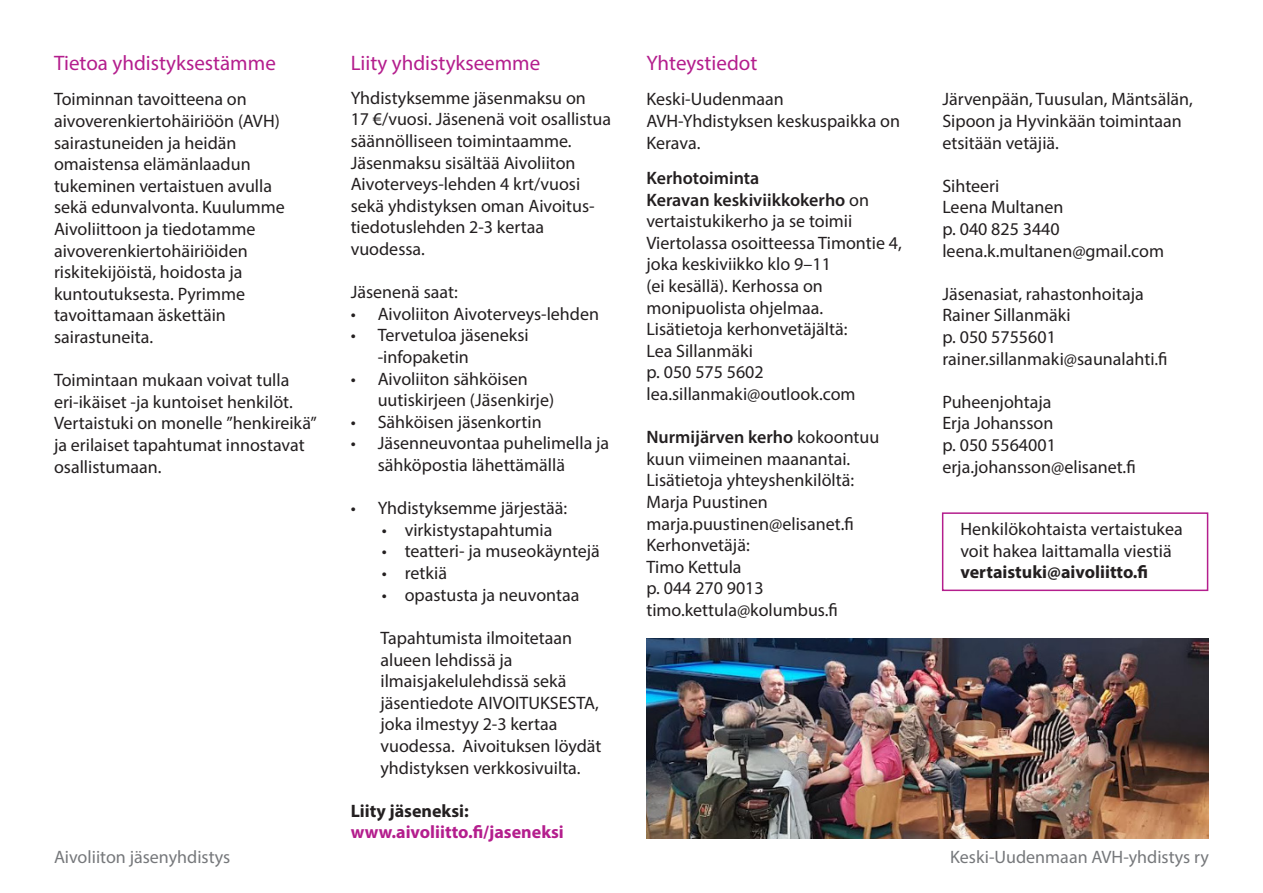
<style>
.page{position:relative;width:1263px;height:893px;background:#fff}
.page>*{position:absolute;margin:0;border:0;box-sizing:border-box;transform-origin:0 0}
.t1{font:21px "Myriad Pro";color:#b41e8d}
.t2{font:18px/21.6px "Myriad Pro";color:#231f20}
.t3{font:18px "Myriad Pro";color:#76787b}
.t4{font:700 18px/21.6px "Myriad Pro";color:#b41e8d}
.t5{font:700 18px "Myriad Pro";color:#231f20}
.t6{font:600 18px "Myriad Pro";color:#231f20}
.s1{color:#231f20}
.s2{font-weight:600}
</style>
<div class="page">
<div style="left:942px;top:512px;width:266px;height:79px;border:2px solid #b41e8d"></div>
<img style="left:646px;top:639px;width:562px;height:200px">
<h3 class="t1" style="left:54px;top:50px;width:223px">Tietoa yhdistyksestämme</h3>
<h3 class="t1" style="left:351px;top:50px;width:191px">Liity yhdistykseemme</h3>
<h3 class="t1" style="left:646px;top:50px;width:112px">Yhteystiedot</h3>
<p class="t2" style="left:54px;top:88px;width:232px">Toiminnan tavoitteena on aivoverenkiertohäiriöön (AVH) sairastuneiden ja heidän omaistensa elämänlaadun tukeminen vertaistuen avulla sekä edunvalvonta. Kuulumme<br>Aivoliittoon ja tiedotamme aivoverenkiertohäiriöiden riskitekijöistä, hoidosta ja kuntoutuksesta. Pyrimme tavoittamaan äskettäin sairastuneita.</p>
<p class="t2" style="left:54px;top:369px;width:264px">Toimintaan mukaan voivat tulla eri-ikäiset -ja kuntoiset henkilöt.<br>Vertaistuki on monelle ”henkireikä” ja erilaiset tapahtumat innostavat osallistumaan.</p>
<p class="t2" style="left:351px;top:87px;width:262px">Yhdistyksemme jäsenmaksu on<br>17 €/vuosi. Jäsenenä voit osallistua säännölliseen toimintaamme.<br>Jäsenmaksu sisältää Aivoliiton<br>Aivoterveys-lehden 4 krt/vuosi sekä yhdistyksen oman Aivoitus&shy;tiedotuslehden 2-3 kertaa vuodessa.</p>
<p class="t2" style="left:351px;top:281px;width:109px">Jäsenenä saat:</p>
<p class="t2" style="left:351px;top:303px;width:250px">• Aivoliiton Aivoterveys-lehden</p>
<p class="t2" style="left:378px;top:324px;width:153px;text-indent:-27px">• Tervetuloa jäseneksi -infopaketin</p>
<p class="t2" style="left:378px;top:368px;width:178px;text-indent:-27px">• Aivoliiton sähköisen uutiskirjeen (Jäsenkirje)</p>
<p class="t2" style="left:351px;top:411px;width:193px">• Sähköisen jäsenkortin</p>
<p class="t2" style="left:378px;top:432px;width:233px;text-indent:-27px">• Jäsenneuvontaa puhelimella ja sähköpostia lähettämällä</p>
<p class="t2" style="left:351px;top:497px;width:218px">• Yhdistyksemme järjestää:</p>
<p class="t2" style="left:382px;top:519px;width:172px">• virkistystapahtumia</p>
<p class="t2" style="left:382px;top:540px;width:219px">• teatteri- ja museokäyntejä</p>
<p class="t2" style="left:382px;top:562px;width:67px">• retkiä</p>
<p class="t2" style="left:382px;top:584px;width:199px">• opastusta ja neuvontaa</p>
<p class="t2" style="left:380px;top:627px;width:222px">Tapahtumista ilmoitetaan alueen lehdissä ja ilmaisjakelulehdissä sekä jäsentiedote AIVOITUKSESTA, joka ilmestyy 2-3 kertaa vuodessa. Aivoituksen löydät yhdistyksen verkkosivuilta.</p>
<p class="t4" style="left:351px;top:799px;width:215px"><span class="s1">Liity jäseneksi: </span>www.aivoliitto.fi/jaseneksi</p>
<p class="t2" style="left:646px;top:88px;width:255px">Keski-Uudenmaan<br>AVH-Yhdistyksen keskuspaikka on<br>Kerava.</p>
<p class="t6" style="left:646px;top:167px;width:114px">Kerhotoiminta</p>
<p class="t2" style="left:646px;top:188px;width:257px"><span class="s2">Keravan keskiviikkokerho</span> on vertaistukikerho ja se toimii<br>Viertolassa osoitteessa Timontie 4, joka keskiviikko klo 9–11<br>(ei kesällä). Kerhossa on monipuolista ohjelmaa.<br>Lisätietoja kerhonvetäjältä:</p>
<p class="t2" style="left:646px;top:340px;width:108px">Lea Sillanmäki</p>
<p class="t2" style="left:646px;top:361px;width:211px">p. 050 575 5602 lea.sillanmaki@outlook.com</p>
<p class="t2" style="left:646px;top:426px;width:234px"><span class="s2">Nurmijärven kerho</span> kokoontuu kuun viimeinen maanantai.<br>Lisätietoja yhteyshenkilöltä:<br>Marja Puustinen marja.puustinen@elisanet.fi</p>
<p class="t2" style="left:646px;top:534px;width:105px">Kerhonvetäjä:</p>
<p class="t2" style="left:646px;top:556px;width:97px">Timo Kettula</p>
<p class="t2" style="left:646px;top:577px;width:119px">p. 044 270 9013</p>
<p class="t2" style="left:646px;top:599px;width:193px">timo.kettula@kolumbus.fi</p>
<p class="t2" style="left:942px;top:88px;width:252px">Järvenpään, Tuusulan, Mäntsälän,<br>Sipoon ja Hyvinkään toimintaan etsitään vetäjiä.</p>
<p class="t2" style="left:942px;top:175px;width:223px">Sihteeri<br>Leena Multanen<br>p. 040 825 3440 leena.k.multanen@gmail.com</p>
<p class="t2" style="left:942px;top:283px;width:203px">Jäsenasiat, rahastonhoitaja</p>
<p class="t2" style="left:942px;top:304px;width:130px">Rainer Sillanmäki</p>
<p class="t2" style="left:942px;top:326px;width:115px">p. 050 5755601</p>
<p class="t2" style="left:942px;top:347px;width:227px">rainer.sillanmaki@saunalahti.fi</p>
<p class="t2" style="left:942px;top:391px;width:111px">Puheenjohtaja</p>
<p class="t2" style="left:942px;top:412px;width:112px">Erja Johansson</p>
<p class="t2" style="left:942px;top:434px;width:115px">p. 050 5564001</p>
<p class="t2" style="left:942px;top:455px;width:195px">erja.johansson@elisanet.fi</p>
<p class="t2" style="left:960px;top:518px;width:224px">Henkilökohtaista vertaistukea voit hakea laittamalla viestiä</p>
<p class="t5" style="left:960px;top:560px;width:189px">vertaistuki@aivoliitto.fi</p>
<p class="t3" style="left:54px;top:846px;width:178px">Aivoliiton jäsenyhdistys</p>
<p class="t3" style="left:950px;top:846px;width:260px">Keski-Uudenmaan AVH-yhdistys ry</p>
</div>
